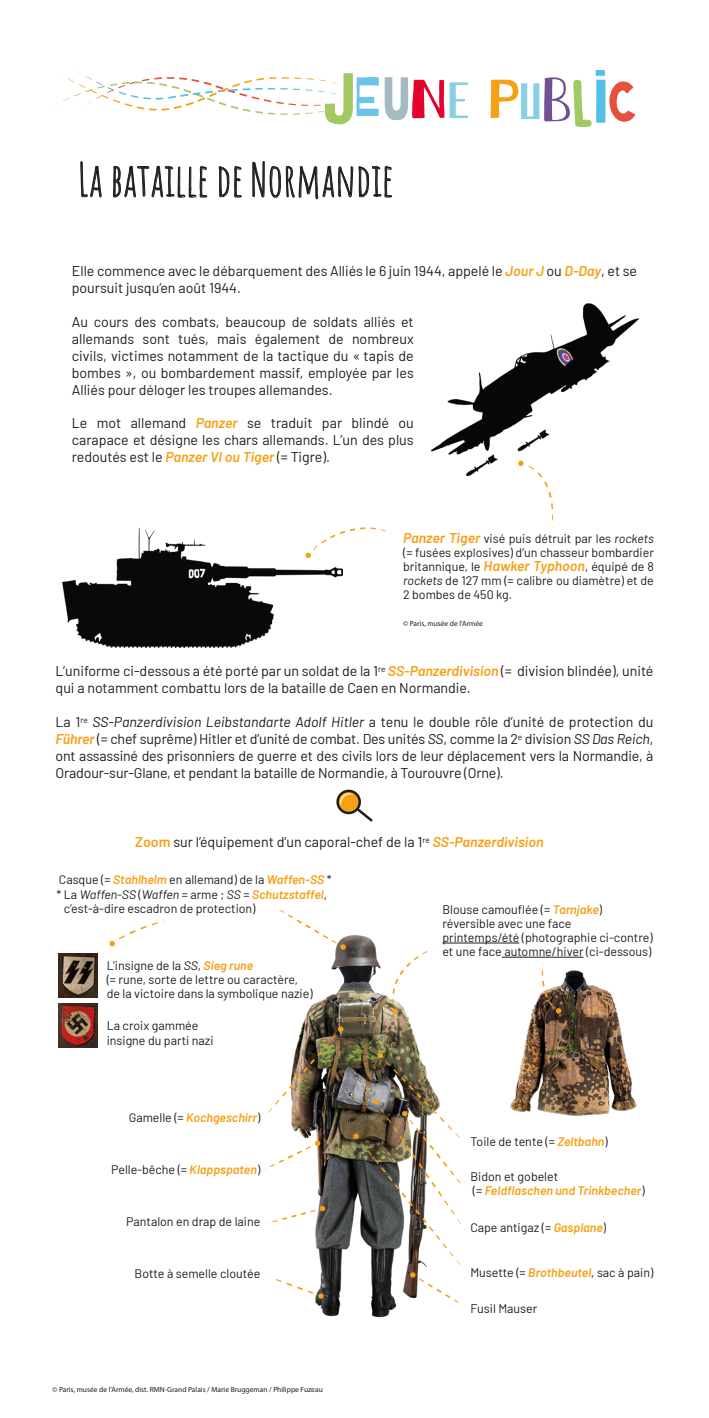
<style>
.page{position:relative;width:709px;height:1418px;background:#fff}
.page>*{position:absolute;margin:0;border:0;box-sizing:border-box;transform-origin:0 0}
.t1{font:44.62px "Amatic SC";color:#1d1d1b}
.t2{font:14.19px/17px "Barlow";color:#1d1d1b;text-align:justify}
.t3{font:12.38px/14.2px "Barlow";color:#1d1d1b}
.t4{font:italic 600 12.38px/14.2px "Barlow";color:#f6a016}
.t5{font:italic 12.38px "Barlow";color:#1d1d1b}
.t6{font:7.5px "Myriad Pro";color:#1d1d1b}
.s1{font-weight:600;font-style:italic;color:#f6a016}
.s2{font-weight:600;font-style:italic;font-size:14.19px;color:#f6a016}
.s3{font-style:italic}
.s4{font-weight:600;color:#f6a016}
.s5{font-style:normal}
.s6{font-weight:400;font-style:normal;color:#1d1d1b}
</style>
<div class="page">
<img style="left:291px;top:935px;width:161px;height:383px">
<img style="left:59px;top:1003px;width:38px;height:44px">
<img style="left:59px;top:953px;width:39px;height:44px">
<img style="left:510px;top:970px;width:127px;height:146px">
<svg style="left:336px;top:789px;width:37px;height:33px"></svg>
<img style="left:353px;top:1052px;width:112px;height:254px">
<svg style="left:272px;top:1205px;width:53px;height:18px"></svg>
<svg style="left:268px;top:1276px;width:56px;height:23px"></svg>
<svg style="left:263px;top:1140px;width:58px;height:30px"></svg>
<img style="left:263px;top:1026px;width:81px;height:92px">
<svg style="left:392px;top:947px;width:42px;height:67px"></svg>
<svg style="left:542px;top:981px;width:19px;height:33px"></svg>
<svg style="left:109px;top:920px;width:57px;height:26px"></svg>
<svg style="left:273px;top:906px;width:73px;height:44px"></svg>
<svg style="left:342px;top:527px;width:51px;height:8px"></svg>
<svg style="left:539px;top:475px;width:14px;height:45px"></svg>
<hr style="left:442px;top:942px;width:77px;height:1px;background:#1d1d1b">
<hr style="left:502px;top:956px;width:81px;height:1px;background:#1d1d1b">
<img style="left:63px;top:527px;width:279px;height:120px">
<img style="left:431px;top:303px;width:208px;height:172px">
<div style="left:596px;top:80px;width:9px;height:43px;background:#54c0ea"></div>
<div style="left:595px;top:70px;width:10px;height:6px;background:#54c0ea"></div>
<svg style="left:609px;top:81px;width:26px;height:41px"></svg>
<svg style="left:490px;top:77px;width:102px;height:50px"></svg>
<svg style="left:54px;top:71px;width:414px;height:129px"></svg>
<h1 class="t1" style="left:78px;top:148px;width:317px">La bataille de Normandie</h1>
<p class="t2" style="left:72px;top:261px;width:567px">Elle commence avec le débarquement des Alliés le 6 juin 1944, appelé le <span class="s1">Jour J</span> ou <span class="s1">D-Day</span>, et se poursuit jusqu’en août 1944.</p>
<p class="t2" style="left:72px;top:312px;width:343px">Au cours des combats, beaucoup de soldats alliés et allemands sont tués, mais également de nombreux civils, victimes notamment de la tactique du « tapis de bombes », ou bombardement massif, employée par les Alliés pour déloger les troupes allemandes.</p>
<p class="t2" style="left:72px;top:413px;width:343px">Le mot allemand <span class="s1">Panzer</span> se traduit par blindé ou carapace et désigne les chars allemands. L’un des plus redoutés est le <span class="s1">Panzer VI ou Tiger</span> (= Tigre).</p>
<p class="t3" style="left:403px;top:530px;width:252px;text-align:justify"><span class="s2">Panzer Tiger</span> visé puis détruit par les <span class="s3">rockets </span>(= fusées explosives) d’un chasseur bombardier britannique, le <span class="s2">Hawker Typhoon</span>, équipé de 8 <span class="s3">rockets</span> de 127 mm (= calibre ou diamètre) et de 2 bombes de 450 kg.</p>
<p class="t6" style="left:403px;top:619px;width:81px">© Paris, musée de l'Armée</p>
<p class="t2" style="left:55px;top:661px;width:599px">L’uniforme ci-dessous a été porté par un soldat de la 1<sup>re</sup> <span class="s1">SS-Panzerdivision</span> (= division blindée), unité qui a notamment combattu lors de la bataille de Caen en Normandie.</p>
<p class="t2" style="left:55px;top:712px;width:599px">La 1<sup>re</sup> <span class="s3">SS-Panzerdivision Leibstandarte Adolf Hitler</span> a tenu le double rôle d’unité de protection du <span class="s1">Führer</span> (= chef suprême) Hitler et d’unité de combat. Des unités <span class="s3">SS</span>, comme la 2<sup>e</sup> division <span class="s3">SS Das Reich</span>, ont assassiné des prisonniers de guerre et des civils lors de leur déplacement vers la Normandie, à Oradour-sur-Glane, et pendant la bataille de Normandie, à Tourouvre (Orne).</p>
<p class="t2" style="left:135px;top:832px;width:410px"><span class="s4">Zoom</span> sur l’équipement d’un caporal-chef de la 1<sup>re</sup> <span class="s1">SS-Panzerdivision</span></p>
<p class="t3" style="left:59px;top:871px;width:274px">Casque (= <span class="s1">Stahlhelm</span> en allemand) de la <span class="s1">Waffen-SS</span> *</p>
<p class="t5" style="left:57px;top:885px;width:272px"><span class="s5">* La</span> Waffen-SS <span class="s5">(</span>Waffen <span class="s5">= arme ;</span> SS <span class="s5">=</span> <span class="s4">Schutzstaffel</span><span class="s5">,</span></p>
<p class="t3" style="left:64px;top:900px;width:193px">c’est-à-dire escadron de protection)</p>
<p class="t3" style="left:442px;top:901px;width:212px">Blouse camouflée (= <span class="s1">Tarnjake</span>) réversible avec une face<br>printemps/été (photographie ci-contre) et une face automne/hiver (ci-dessous)</p>
<p class="t3" style="left:107px;top:957px;width:207px">L'insigne de la <span class="s3">SS</span>, <span class="s1">Sieg rune<br></span>(= rune, sorte de lettre ou caractère, de la victoire dans la symbolique nazie)</p>
<p class="t3" style="left:107px;top:1017px;width:108px">La croix gammée insigne du parti nazi</p>
<p class="t4" style="left:129px;top:1109px;width:133px"><span class="s6">Gamelle (=</span> Kochgeschirr<span class="s6">)</span></p>
<p class="t3" style="left:111px;top:1161px;width:150px">Pelle-bêche (= <span class="s1">Klappspaten</span>)</p>
<p class="t3" style="left:126px;top:1213px;width:136px">Pantalon en drap de laine</p>
<p class="t3" style="left:135px;top:1265px;width:127px">Botte à semelle cloutée</p>
<p class="t6" style="left:52px;top:1384px;width:272px">© Paris, musée de l’Armée, dist. RMN-Grand Palais / Marie Bruggeman / Philippe Fuzeau</p>
<p class="t3" style="left:470px;top:1133px;width:139px">Toile de tente (= <span class="s1">Zeltbahn</span>)</p>
<p class="t4" style="left:470px;top:1168px;width:176px"><span class="s6">Bidon et gobelet<br>(=</span> Feldflaschen und Trinkbecher<span class="s6">)</span></p>
<p class="t3" style="left:470px;top:1219px;width:137px">Cape antigaz (= <span class="s1">Gasplane</span>)</p>
<p class="t3" style="left:470px;top:1264px;width:184px">Musette (= <span class="s1">Brothbeutel</span>, sac à pain)</p>
<p class="t3" style="left:470px;top:1300px;width:68px">Fusil Mauser</p>
</div>
